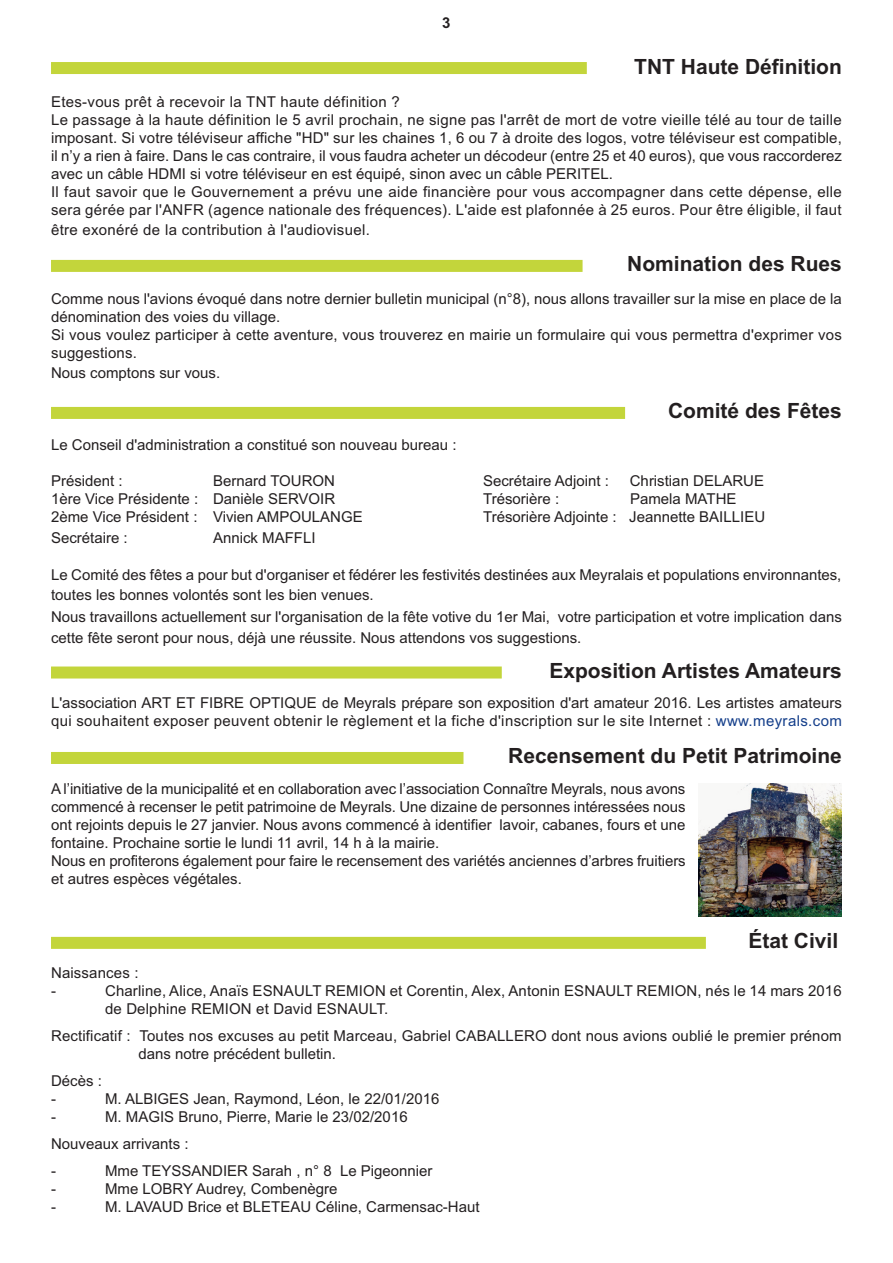
<style>
.page{position:relative;width:893px;height:1263px;background:#fff}
.page>*{position:absolute;margin:0;border:0;box-sizing:border-box;transform-origin:0 0}
.t1{font:700 21px "Arial";color:#231f20}
.t2{font:15px/18px "Arial";color:#231f20}
.t3{font:15px/18px "Arial";letter-spacing:.02em;color:#231f20}
.t4{font:15px/18px "Arial";letter-spacing:.025em;color:#231f20}
.t5{font:700 15px "Arial";color:#231f20}
.s1{color:#143e8a}
</style>
<div class="page">
<img style="left:699px;top:783px;width:143px;height:134px">
<div style="left:51px;top:666px;width:451px;height:12px;background:#c3d53b"></div>
<div style="left:51px;top:937px;width:655px;height:12px;background:#c3d53b"></div>
<div style="left:51px;top:62px;width:536px;height:12px;background:#c3d53b"></div>
<div style="left:51px;top:260px;width:532px;height:12px;background:#c3d53b"></div>
<div style="left:51px;top:407px;width:574px;height:12px;background:#c3d53b"></div>
<div style="left:51px;top:752px;width:412px;height:12px;background:#c3d53b"></div>
<p class="t5" style="left:442px;top:14px;width:10px">3</p>
<h1 class="t1" style="left:634px;top:55px;width:209px">TNT Haute Définition</h1>
<p class="t3" style="left:51px;top:93px;width:793px">Etes-vous prêt à recevoir la TNT haute définition ?<br>Le passage à la haute définition le 5 avril prochain, ne signe pas l'arrêt de mort de votre vieille télé au tour de taille imposant. Si votre téléviseur affiche "HD" sur les chaines 1, 6 ou 7 à droite des logos, votre téléviseur est compatible, il n’y a rien à faire. Dans le cas contraire, il vous faudra acheter un décodeur (entre 25 et 40 euros), que vous raccorderez avec un câble HDMI si votre téléviseur en est équipé, sinon avec un câble PERITEL.<br>Il faut savoir que le Gouvernement a prévu une aide financière pour vous accompagner dans cette dépense, elle sera gérée par l'ANFR (agence nationale des fréquences). L'aide est plafonnée à 25 euros. Pour être éligible, il faut</p>
<p class="t3" style="left:51px;top:221px;width:320px">être exonéré de la contribution à l'audiovisuel.</p>
<h1 class="t1" style="left:627px;top:252px;width:216px">Nomination des Rues</h1>
<p class="t2" style="left:51px;top:290px;width:792px">Comme nous l'avions évoqué dans notre dernier bulletin municipal (n°8), nous allons travailler sur la mise en place de la dénomination des voies du village.<br>Si vous voulez participer à cette aventure, vous trouverez en mairie un formulaire qui vous permettra d'exprimer vos suggestions.</p>
<p class="t2" style="left:51px;top:364px;width:171px">Nous comptons sur vous.</p>
<h1 class="t1" style="left:668px;top:399px;width:175px">Comité des Fêtes</h1>
<p class="t2" style="left:51px;top:436px;width:407px">Le Conseil d'administration a constitué son nouveau bureau :</p>
<p class="t2" style="left:51px;top:472px;width:73px">Président :</p>
<p class="t2" style="left:213px;top:472px;width:123px">Bernard TOURON</p>
<p class="t2" style="left:483px;top:472px;width:127px">Secrétaire Adjoint :</p>
<p class="t2" style="left:630px;top:472px;width:136px">Christian DELARUE</p>
<p class="t2" style="left:51px;top:490px;width:286px">1ère Vice Présidente : Danièle SERVOIR</p>
<p class="t2" style="left:483px;top:490px;width:78px">Trésorière :</p>
<p class="t2" style="left:630px;top:490px;width:108px">Pamela MATHE</p>
<p class="t2" style="left:51px;top:508px;width:313px">2ème Vice Président : Vivien AMPOULANGE</p>
<p class="t2" style="left:483px;top:508px;width:284px">Trésorière Adjointe : Jeannette BAILLIEU</p>
<p class="t2" style="left:51px;top:528px;width:78px">Secrétaire :</p>
<p class="t2" style="left:213px;top:528px;width:104px">Annick MAFFLI</p>
<p class="t2" style="left:51px;top:565px;width:792px;line-height:20.2px">Le Comité des fêtes a pour but d'organiser et fédérer les festivités destinées aux Meyralais et populations environnantes, toutes les bonnes volontés sont les bien venues.</p>
<p class="t2" style="left:51px;top:606px;width:792px;line-height:21.6px">Nous travaillons actuellement sur l'organisation de la fête votive du 1er Mai, votre participation et votre implication dans cette fête seront pour nous, déjà une réussite. Nous attendons vos suggestions.</p>
<h1 class="t1" style="left:549px;top:658px;width:294px">Exposition Artistes Amateurs</h1>
<p class="t4" style="left:51px;top:693px;width:792px">L'association ART ET FIBRE OPTIQUE de Meyrals prépare son exposition d'art amateur 2016. Les artistes amateurs qui souhaitent exposer peuvent obtenir le règlement et la fiche d'inscription sur le site Internet : <span class="s1">www.meyrals.com</span></p>
<h1 class="t1" style="left:508px;top:744px;width:335px">Recensement du Petit Patrimoine</h1>
<p class="t2" style="left:51px;top:780px;width:636px">A l’initiative de la municipalité et en collaboration avec l’association Connaître Meyrals, nous avons commencé à recenser le petit patrimoine de Meyrals. Une dizaine de personnes intéressées nous ont rejoints depuis le 27 janvier. Nous avons commencé à identifier lavoir, cabanes, fours et une fontaine. Prochaine sortie le lundi 11 avril, 14 h à la mairie.<br>Nous en profiterons également pour faire le recensement des variétés anciennes d’arbres fruitiers et autres espèces végétales.</p>
<h1 class="t1" style="left:748px;top:928px;width:91px">État Civil</h1>
<p class="t2" style="left:51px;top:963px;width:89px">Naissances : -</p>
<p class="t2" style="left:105px;top:981px;width:738px">Charline, Alice, Anaïs ESNAULT REMION et Corentin, Alex, Antonin ESNAULT REMION, nés le 14 mars 2016 de Delphine REMION et David ESNAULT.</p>
<p class="t2" style="left:138px;top:1026px;width:705px;text-indent:-87px">Rectificatif : Toutes nos excuses au petit Marceau, Gabriel CABALLERO dont nous avions oublié le premier prénom dans notre précédent bulletin.</p>
<p class="t2" style="left:51px;top:1071px;width:52px">Décès : -</p>
<p class="t2" style="left:105px;top:1089px;width:336px">M. ALBIGES Jean, Raymond, Léon, le 22/01/2016</p>
<p class="t2" style="left:51px;top:1103px;width:358px;line-height:27px;text-indent:54px">M. MAGIS Bruno, Pierre, Marie le 23/02/2016<br>Nouveaux arrivants :<br>-</p>
<p class="t2" style="left:51px;top:1107px;width:6px">-</p>
<p class="t2" style="left:105px;top:1161px;width:329px">Mme TEYSSANDIER Sarah , n° 8 Le Pigeonnier</p>
<p class="t2" style="left:51px;top:1179px;width:6px">-</p>
<p class="t2" style="left:105px;top:1179px;width:234px">Mme LOBRY Audrey, Combenègre</p>
<p class="t2" style="left:51px;top:1197px;width:6px">-</p>
<p class="t2" style="left:105px;top:1197px;width:376px">M. LAVAUD Brice et BLETEAU Céline, Carmensac-Haut</p>
</div>
